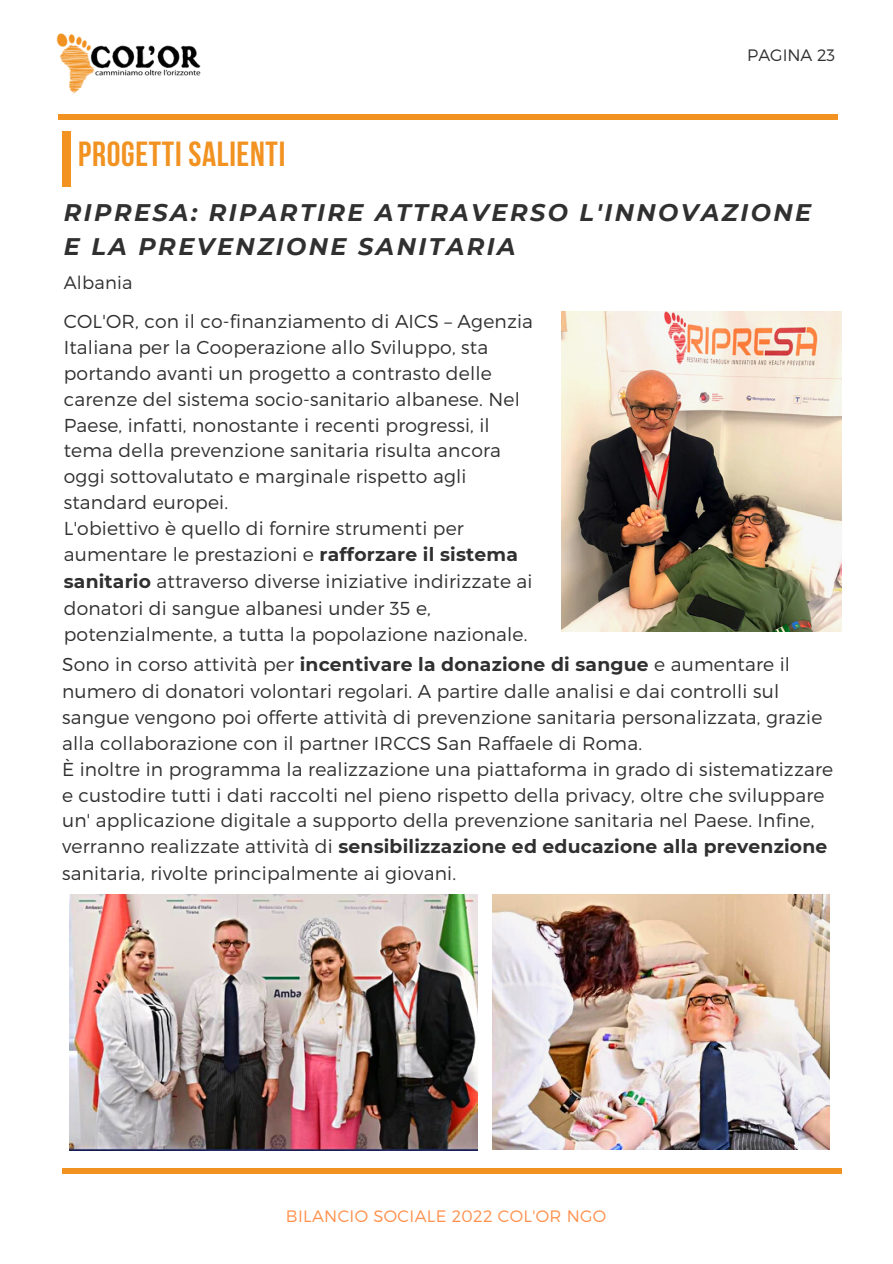
<style>
.page{position:relative;width:893px;height:1264px;background:#fff}
.page>*{position:absolute;margin:0;border:0;box-sizing:border-box;transform-origin:0 0}
.t1{font:700 34.65px "Bebas Neue";letter-spacing:.02em;color:#f19221}
.t2{font:italic 700 24px/33.8px "Montserrat";letter-spacing:.1em;color:#303030}
.t3{font:300 18.75px/25.8px "Montserrat";letter-spacing:.01em;color:#303030}
.t4{font:300 18px "Montserrat";letter-spacing:.01em;color:#303030}
.t5{font:300 16.5px "Montserrat";letter-spacing:.02em;color:#ff914d}
.t6{font:300 16.5px "Montserrat";color:#303030}
.s1{font-weight:700}
</style>
<div class="page">
<div style="left:58px;top:114px;width:779px;height:5px;background:#f19221"></div>
<div style="left:62px;top:1167px;width:779px;height:6px;background:#f19221"></div>
<img style="left:57px;top:33px;width:144px;height:61px">
<img style="left:70px;top:894px;width:407px;height:256px">
<img style="left:561px;top:311px;width:280px;height:320px">
<img style="left:493px;top:894px;width:336px;height:255px">
<div style="left:62px;top:131px;width:9px;height:55px;background:#f19221"></div>
<p class="t1" style="left:78px;top:140px;width:209px">PROGETTI SALIENTI</p>
<p class="t6" style="left:747px;top:44px;width:89px">PAGINA 23</p>
<p class="t2" style="left:64px;top:195px;width:748px">RIPRESA: RIPARTIRE ATTRAVERSO L'INNOVAZIONE<br>E LA PREVENZIONE SANITARIA</p>
<p class="t4" style="left:64px;top:271px;width:70px">Albania</p>
<p class="t3" style="left:64px;top:307px;width:470px">COL'OR, con il co-finanziamento di AICS – Agenzia Italiana per la Cooperazione allo Sviluppo, sta portando avanti un progetto a contrasto delle carenze del sistema socio-sanitario albanese. Nel Paese, infatti, nonostante i recenti progressi, il tema della prevenzione sanitaria risulta ancora oggi sottovalutato e marginale rispetto agli standard europei.</p>
<p class="t3" style="left:64px;top:514px;width:470px;line-height:26.4px">L'obiettivo è quello di fornire strumenti per aumentare le prestazioni e <span class="s1">rafforzare il sistema sanitario</span> attraverso diverse iniziative indirizzate ai donatori di sangue albanesi under 35 e, potenzialmente, a tutta la popolazione nazionale.</p>
<p class="t3" style="left:62px;top:650px;width:762px;line-height:26.2px">Sono in corso attività per <span class="s1">incentivare la donazione di sangue</span> e aumentare il numero di donatori volontari regolari. A partire dalle analisi e dai controlli sul sangue vengono poi offerte attività di prevenzione sanitaria personalizzata, grazie alla collaborazione con il partner IRCCS San Raffaele di Roma.</p>
<p class="t3" style="left:62px;top:755px;width:772px">È inoltre in programma la realizzazione una piattaforma in grado di sistematizzare e custodire tutti i dati raccolti nel pieno rispetto della privacy, oltre che sviluppare un' applicazione digitale a supporto della prevenzione sanitaria nel Paese. Infine, verranno realizzate attività di <span class="s1">sensibilizzazione ed educazione alla prevenzione </span>sanitaria, rivolte principalmente ai giovani.</p>
<p class="t5" style="left:286px;top:1204px;width:322px">BILANCIO SOCIALE 2022 COL'OR NGO</p>
</div>
